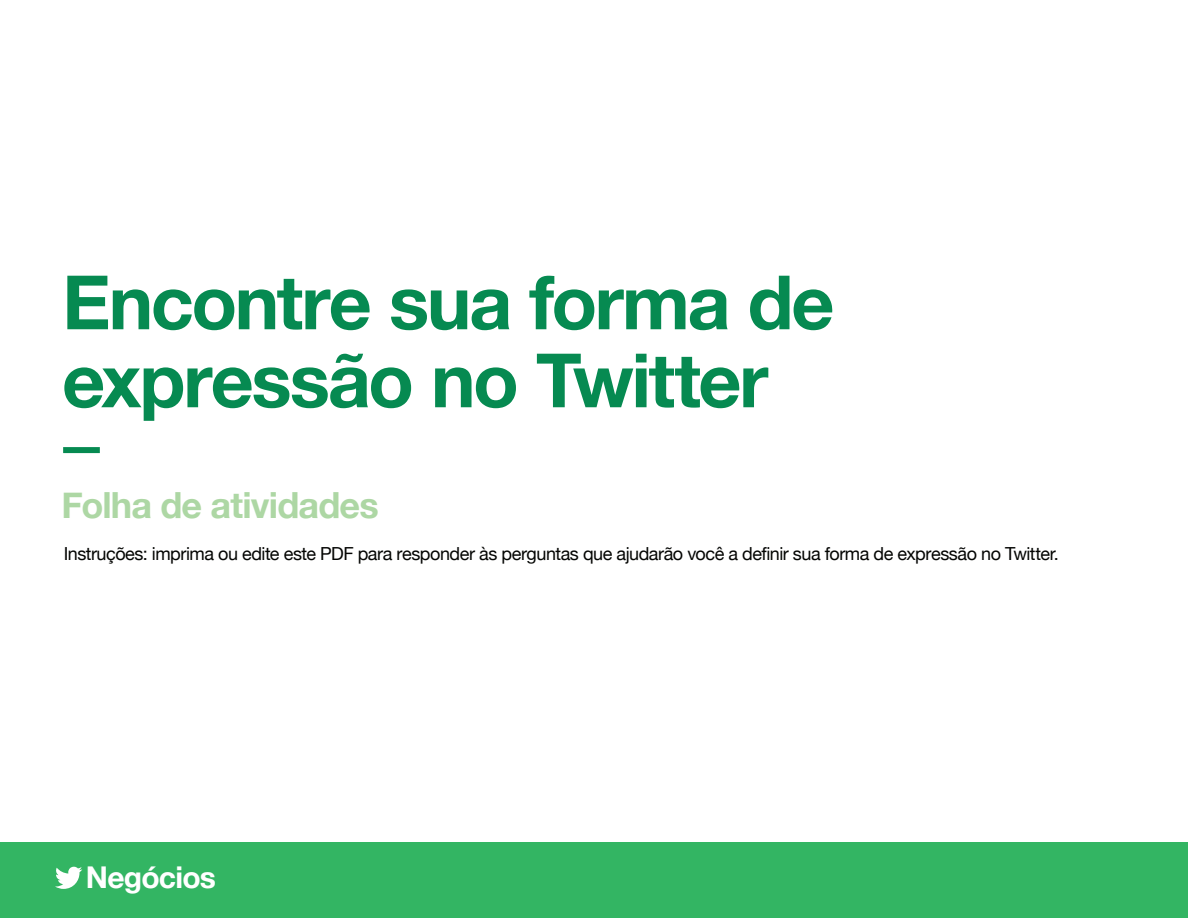
<style>
.page{position:relative;width:1188px;height:918px;background:#fff}
.page>*{position:absolute;margin:0;border:0;box-sizing:border-box;transform-origin:0 0}
.t1{font:700 75px/78px "Helvetica Neue";letter-spacing:-.03em;color:#068a51}
.t2{font:700 36px "Helvetica Neue";letter-spacing:-.02em;color:#add7a4}
.t3{font:700 30px "Helvetica Neue";letter-spacing:-.025em;color:#fff}
.t4{font:18px "Helvetica Neue";letter-spacing:-.025em;color:#040503}
</style>
<div class="page">
<div style="left:0;top:843px;width:1188px;height:75px;background:#33b563"></div>
<svg style="left:55px;top:866px;width:27px;height:23px"></svg>
<div style="left:63px;top:447px;width:37px;height:6px;background:#068a51"></div>
<h1 class="t1" style="left:62px;top:262px;width:774px">Encontre sua forma de expressão no Twitter</h1>
<h2 class="t2" style="left:62px;top:483px;width:319px">Folha de atividades</h2>
<p class="t4" style="left:64px;top:543px;width:997px">Instruções: imprima ou edite este PDF para responder às perguntas que ajudarão você a definir sua forma de expressão no Twitter.</p>
<h3 class="t3" style="left:86px;top:859px;width:132px">Negócios</h3>
</div>
